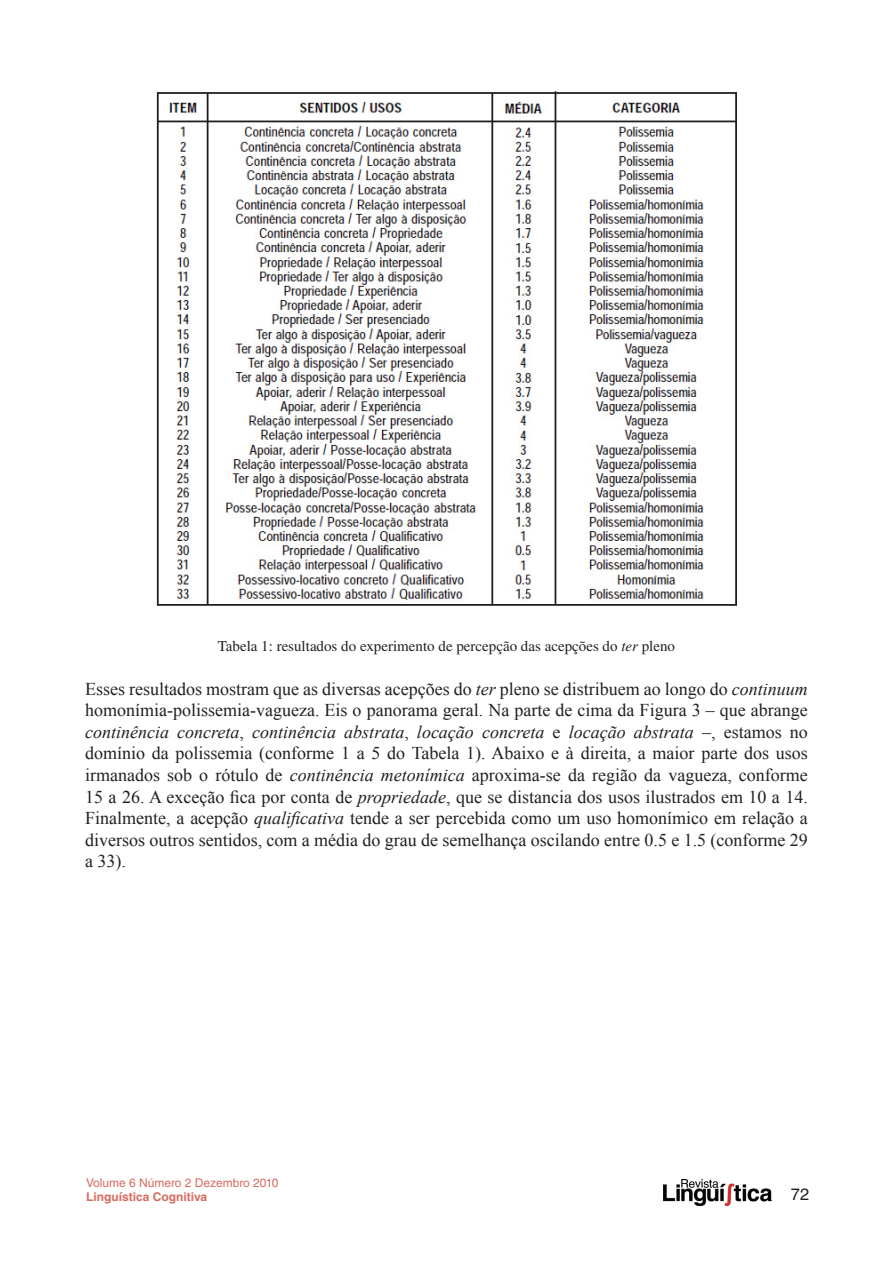
<style>
.page{position:relative;width:893px;height:1263px;background:#fff}
.page>*{position:absolute;margin:0;border:0;box-sizing:border-box;transform-origin:0 0}
.t1{font:18px/21.6px "Times New Roman";color:#231f20;text-align:justify}
.t2{font:16.5px "Helvetica LT Std";color:#231f20}
.t3{font:15px "Times LT Std";color:#231f20}
.t4{font:12px "Helvetica LT Std";color:#d86b5f}
.t5{font:700 12px "Helvetica LT Std";color:#d86b5f}
.s1{font-style:italic}
</style>
<div class="page">
<img style="left:663px;top:1179px;width:109px;height:27px">
<img style="left:156px;top:91px;width:581px;height:515px">
<p class="t3" style="left:218px;top:638px;width:459px">Tabela 1: resultados do experimento de percepção das acepções do <span class="s1">ter</span> pleno</p>
<p class="t1" style="left:85px;top:677px;width:724px">Esses resultados mostram que as diversas acepções do <span class="s1">ter</span> pleno se distribuem ao longo do <span class="s1">continuum </span>homonímia-polissemia-vagueza. Eis o panorama geral. Na parte de cima da Figura 3 – que abrange <span class="s1">continência concreta</span>, <span class="s1">continência abstrata</span>, <span class="s1">locação concreta</span> e <span class="s1">locação abstrata</span> –, estamos no domínio da polissemia (conforme 1 a 5 do Tabela 1). Abaixo e à direita, a maior parte dos usos irmanados sob o rótulo de <span class="s1">continência metonímica</span> aproxima-se da região da vagueza, conforme 15 a 26. A exceção fica por conta de <span class="s1">propriedade</span>, que se distancia dos usos ilustrados em 10 a 14.<br>Finalmente, a acepção <span class="s1">qualificativa</span> tende a ser percebida como um uso homonímico em relação a diversos outros sentidos, com a média do grau de semelhança oscilando entre 0.5 e 1.5 (conforme 29 a 33).</p>
<p class="t4" style="left:86px;top:1175px;width:194px">Volume 6 Número 2 Dezembro 2010</p>
<p class="t5" style="left:86px;top:1189px;width:123px">Linguística Cognitiva</p>
<p class="t2" style="left:791px;top:1185px;width:20px">72</p>
</div>
